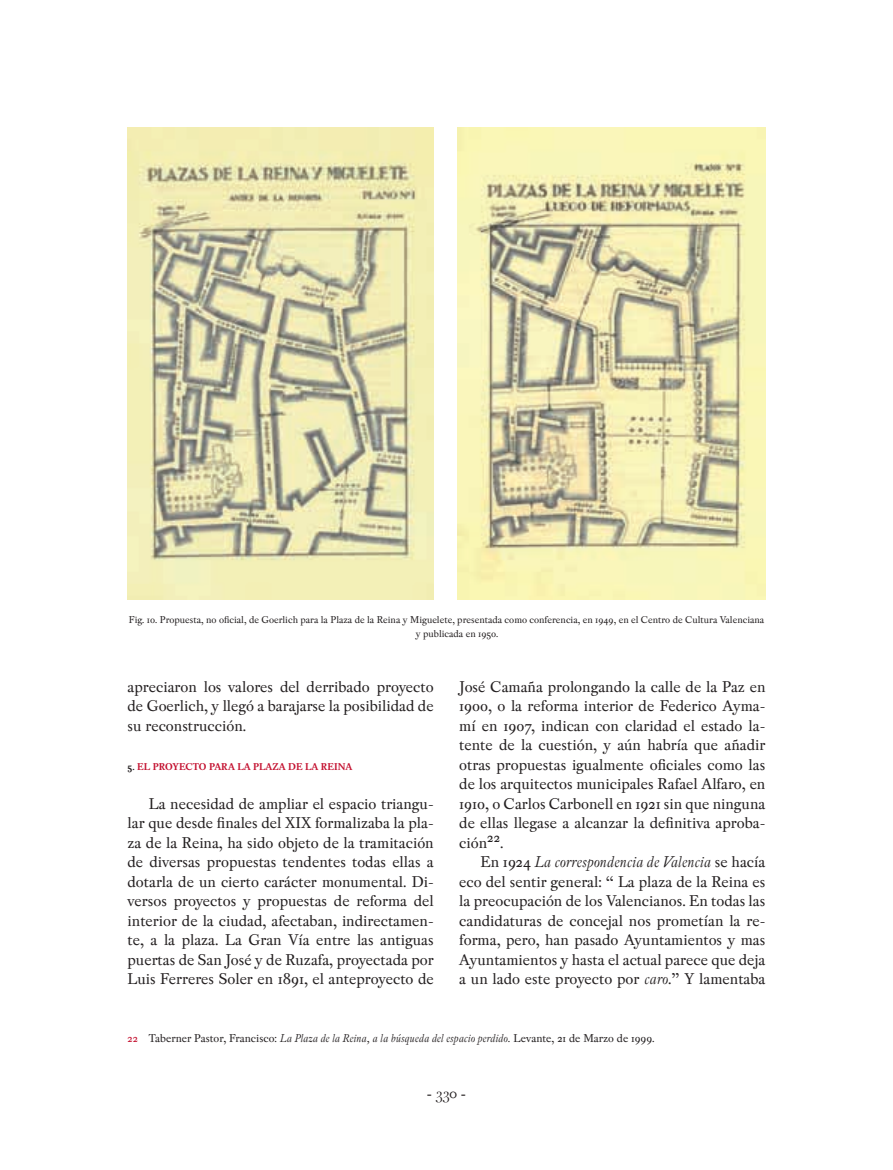
<style>
.page{position:relative;width:893px;height:1170px;background:#fff}
.page>*{position:absolute;margin:0;border:0;box-sizing:border-box;transform-origin:0 0}
.t1{font:18px "Peleguer";color:#231f20}
.t2{font:16.5px/19.5px "Pradell";color:#231f20;text-align:justify}
.endnote_text{font:12px "Pradell";color:#231f20}
.t3{font:10.5px/13.5px "Pradell";color:#231f20}
.t4{font:700 10.5px "Pradell";color:#c3102f}
.s1{color:#231f20}
.s2{font-style:italic}
.s3{color:#c3102f}
</style>
<div class="page">
<img style="left:128px;top:128px;width:306px;height:471px">
<img style="left:458px;top:128px;width:307px;height:471px">
<p class="t3" style="left:416px;top:613px;width:350px;text-indent:-287px">Fig. 10. Propuesta, no oficial, de Goerlich para la Plaza de la Reina y Miguelete, presentada como conferencia, en 1949, en el Centro de Cultura Valenciana y publicada en 1950.</p>
<p class="t2" style="left:128px;top:676px;width:308px">apreciaron los valores del derribado proyecto de Goerlich, y llegó a barajarse la posibilidad de su reconstrucción.</p>
<p class="t4" style="left:128px;top:760px;width:226px"><span class="s1">5.</span> EL PROYECTO PARA LA PLAZA DE LA REINA</p>
<p class="t2" style="left:128px;top:793px;width:308px;text-indent:21px">La necesidad de ampliar el espacio triangu&shy;lar que desde finales del XIX formalizaba la pla&shy;za de la Reina, ha sido objeto de la tramitación de diversas propuestas tendentes todas ellas a dotarla de un cierto carácter monumental. Di&shy;versos proyectos y propuestas de reforma del interior de la ciudad, afectaban, indirectamen&shy;te, a la plaza. La Gran Vía entre las antiguas puertas de San José y de Ruzafa, proyectada por Luis Ferreres Soler en 1891, el anteproyecto de</p>
<p class="t2" style="left:459px;top:676px;width:308px">José Camaña prolongando la calle de la Paz en 1900, o la reforma interior de Federico Ayma&shy;mí en 1907, indican con claridad el estado la&shy;tente de la cuestión, y aún habría que añadir otras propuestas igualmente oficiales como las de los arquitectos municipales Rafael Alfaro, en 1910, o Carlos Carbonell en 1921 sin que ninguna de ellas llegase a alcanzar la definitiva aproba&shy;ción<sup>22</sup>.</p>
<p class="t2" style="left:459px;top:852px;width:308px;text-indent:21px">En 1924 <span class="s2">La correspondencia de Valencia</span> se hacía eco del sentir general: “ La plaza de la Reina es la preocupación de los Valencianos. En todas las candidaturas de concejal nos prometían la re&shy;forma, pero, han pasado Ayuntamientos y mas Ayuntamientos y hasta el actual parece que deja a un lado este proyecto por <span class="s2">caro</span>.” Y lamentaba</p>
<p class="endnote_text" style="left:128px;top:1031px;width:528px"><span class="s3">22</span> Taberner Pastor, Francisco: <span class="s2">La Plaza de la Reina, a la búsqueda del espacio perdido.</span> Levante, 21 de Marzo de 1999.</p>
<p class="t1" style="left:427px;top:1083px;width:41px">- 330 -</p>
</div>
